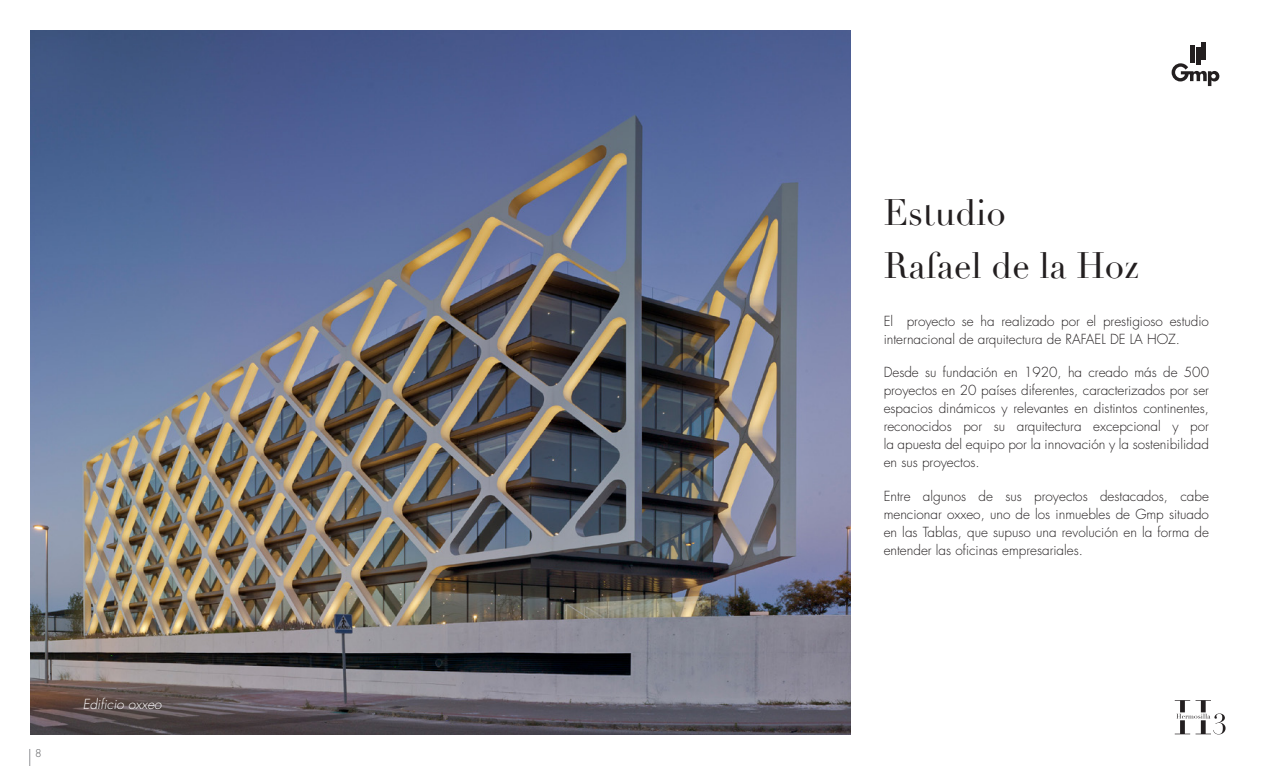
<style>
.page{position:relative;width:1263px;height:766px;background:#fff}
.page>*{position:absolute;margin:0;border:0;box-sizing:border-box;transform-origin:0 0}
.t1{font:36px "Didot";color:#231f20}
.t2{font:300 13.5px/18px "Futura Std";color:#231f20;text-align:justify}
.t3{font:italic 300 13.5px "Futura Std";color:#fff}
.t4{font:300 10.5px "Futura Std";color:#57585a}
</style>
<div class="page">
<svg style="left:30px;top:749px;width:1px;height:16px"></svg>
<svg style="left:1175px;top:700px;width:50px;height:34px"></svg>
<hr style="left:1190px;top:45px;width:4px;height:17px;background:#231f20">
<hr style="left:1196px;top:47px;width:4px;height:18px;background:#231f20">
<hr style="left:1202px;top:43px;width:4px;height:17px;background:#231f20">
<svg style="left:1171px;top:63px;width:48px;height:23px"></svg>
<img style="left:31px;top:31px;width:819px;height:702px">
<p class="t4" style="left:35px;top:746px;width:8px">8</p>
<p class="t3" style="left:83px;top:695px;width:80px">Edificio oxxeo</p>
<p class="t1" style="left:884px;top:191px;width:124px">Estudio</p>
<p class="t1" style="left:884px;top:244px;width:257px">Rafael de la Hoz</p>
<p class="t2" style="left:884px;top:312px;width:327px">El proyecto se ha realizado por el prestigioso estudio internacional de arquitectura de RAFAEL DE LA HOZ.</p>
<p class="t2" style="left:884px;top:364px;width:327px">Desde su fundación en 1920, ha creado más de 500 proyectos en 20 países diferentes, caracterizados por ser espacios dinámicos y relevantes en distintos continentes, reconocidos por su arquitectura excepcional y por la apuesta del equipo por la innovación y la sostenibilidad en sus proyectos.</p>
<p class="t2" style="left:884px;top:487px;width:327px">Entre algunos de sus proyectos destacados, cabe mencionar oxxeo, uno de los inmuebles de Gmp situado en las Tablas, que supuso una revolución en la forma de entender las oficinas empresariales.</p>
</div>
